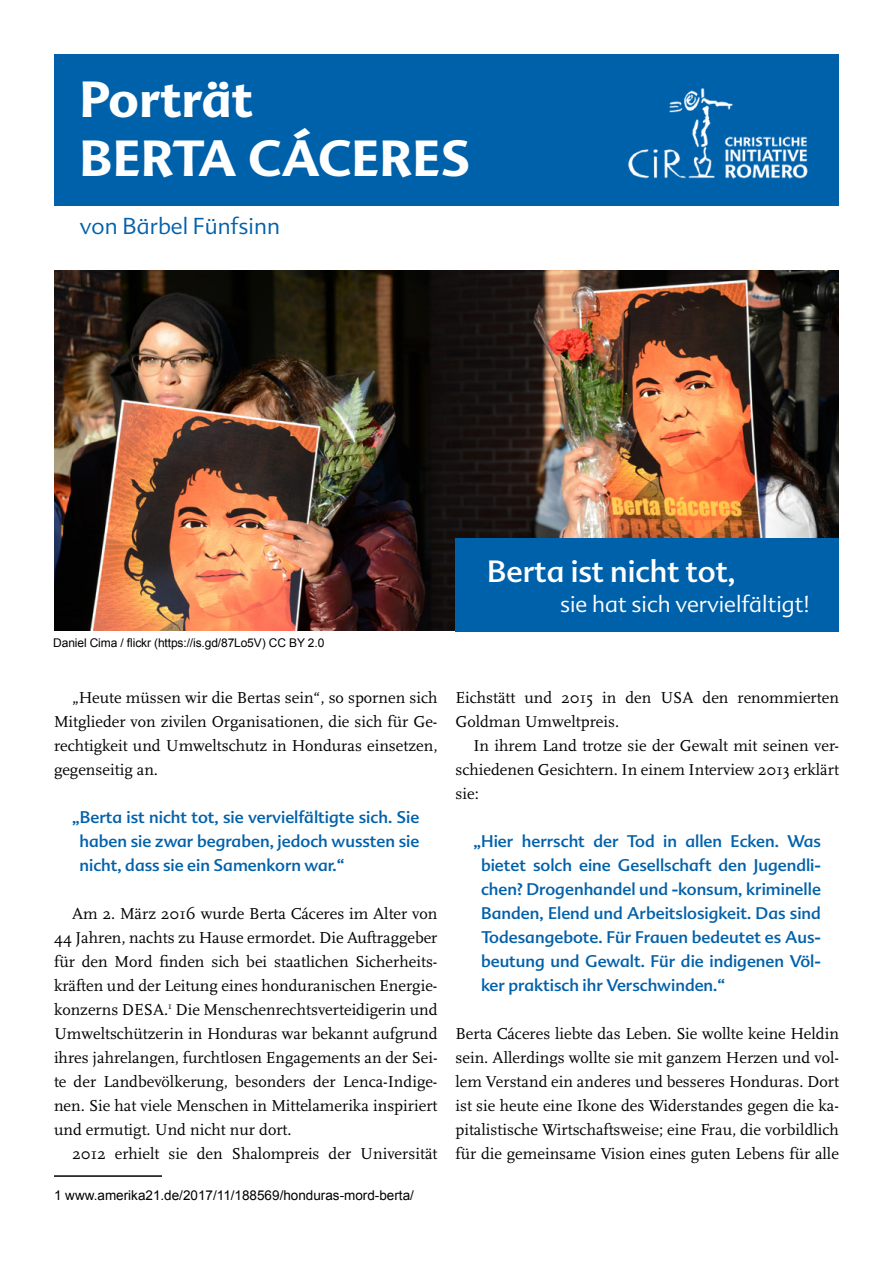
<style>
.page{position:relative;width:893px;height:1263px;background:#fff}
.page>*{position:absolute;margin:0;border:0;box-sizing:border-box;transform-origin:0 0}
.t1{font:700 49.5px/59.4px "Advert";letter-spacing:.01em;color:#fff}
.t2{font:30px "Advert";color:#fff}
.t3{font:300 22.5px "Advert";color:#fff}
.t4{font:300 22.5px "Advert";color:#0061ab}
.t5{font:16.5px/24px "Scala";color:#000;text-align:justify}
.t6{font:16.5px/24px "Advert";color:#0061ab;text-align:justify}
.t7{font:13.5px "Arial";color:#000}
.t8{font:12px "Arial";letter-spacing:-.01em;color:#000}
</style>
<div class="page">
<div style="left:54px;top:54px;width:785px;height:151px;background:#0061ab"></div>
<img style="left:54px;top:271px;width:785px;height:360px">
<div style="left:455px;top:538px;width:384px;height:94px;background:#0061ab"></div>
<img style="left:628px;top:88px;width:180px;height:91px">
<hr style="left:54px;top:1175px;width:108px;height:2px;background:#000">
<h1 class="t1" style="left:80px;top:69px;width:392px">PORTRÄT<br>BERTA CÁCERES</h1>
<h3 class="t4" style="left:80px;top:213px;width:201px">von Bärbel Fünfsinn</h3>
<p class="t8" style="left:53px;top:635px;width:273px">Daniel Cima / flickr (https://is.gd/87Lo5V) CC BY 2.0</p>
<p class="t5" style="left:54px;top:686px;width:385px;text-indent:18px">„Heute müssen wir die Bertas sein“, so spornen sich Mitglieder von zivilen Organisationen, die sich für Ge&shy;rechtigkeit und Umweltschutz in Honduras einsetzen, gegenseitig an.</p>
<p class="t6" style="left:80px;top:805px;width:341px;text-indent:-8px">„Berta ist nicht tot, sie vervielfältigte sich. Sie haben sie zwar begraben, jedoch wussten sie nicht, dass sie ein Samenkorn war.“</p>
<p class="t5" style="left:54px;top:902px;width:385px;text-indent:18px">Am 2. März 2016 wurde Berta Cáceres im Alter von 44 Jahren, nachts zu Hause ermordet. Die Auftraggeber für den Mord finden sich bei staatlichen Sicherheits&shy;kräften und der Leitung eines honduranischen Energie&shy;konzerns DESA.<sup>1</sup> Die Menschenrechtsverteidigerin und Umweltschützerin in Honduras war bekannt aufgrund ihres jahrelangen, furchtlosen Engagements an der Sei&shy;te der Landbevölkerung, besonders der Lenca-Indige&shy;nen. Sie hat viele Menschen in Mittelamerika inspiriert und ermutigt. Und nicht nur dort.</p>
<p class="t5" style="left:72px;top:1142px;width:367px">2012 erhielt sie den Shalompreis der Universität</p>
<p class="t7" style="left:54px;top:1186px;width:361px">1 www.amerika21.de/2017/11/188569/honduras-mord-berta/</p>
<h2 class="t2" style="left:487px;top:553px;width:250px">Berta ist nicht tot,</h2>
<h3 class="t3" style="left:560px;top:591px;width:251px">sie hat sich vervielfältigt!</h3>
<p class="t5" style="left:455px;top:686px;width:385px">Eichstätt und 2015 in den USA den renommierten<br>Goldman Umweltpreis.</p>
<p class="t5" style="left:455px;top:734px;width:385px;text-indent:18px">In ihrem Land trotze sie der Gewalt mit seinen ver&shy;schiedenen Gesichtern. In einem Interview 2013 erklärt sie:</p>
<p class="t6" style="left:481px;top:829px;width:341px;text-indent:-8px">„Hier herrscht der Tod in allen Ecken. Was bietet solch eine Gesellschaft den Jugendli&shy;chen? Drogenhandel und -konsum, kriminelle Banden, Elend und Arbeitslosigkeit. Das sind Todesangebote. Für Frauen bedeutet es Aus&shy;beutung und Gewalt. Für die indigenen Völ&shy;ker praktisch ihr Verschwinden.“</p>
<p class="t5" style="left:455px;top:1022px;width:385px">Berta Cáceres liebte das Leben. Sie wollte keine Heldin sein. Allerdings wollte sie mit ganzem Herzen und vol&shy;lem Verstand ein anderes und besseres Honduras. Dort ist sie heute eine Ikone des Widerstandes gegen die ka&shy;pitalistische Wirtschaftsweise; eine Frau, die vorbildlich für die gemeinsame Vision eines guten Lebens für alle</p>
</div>
